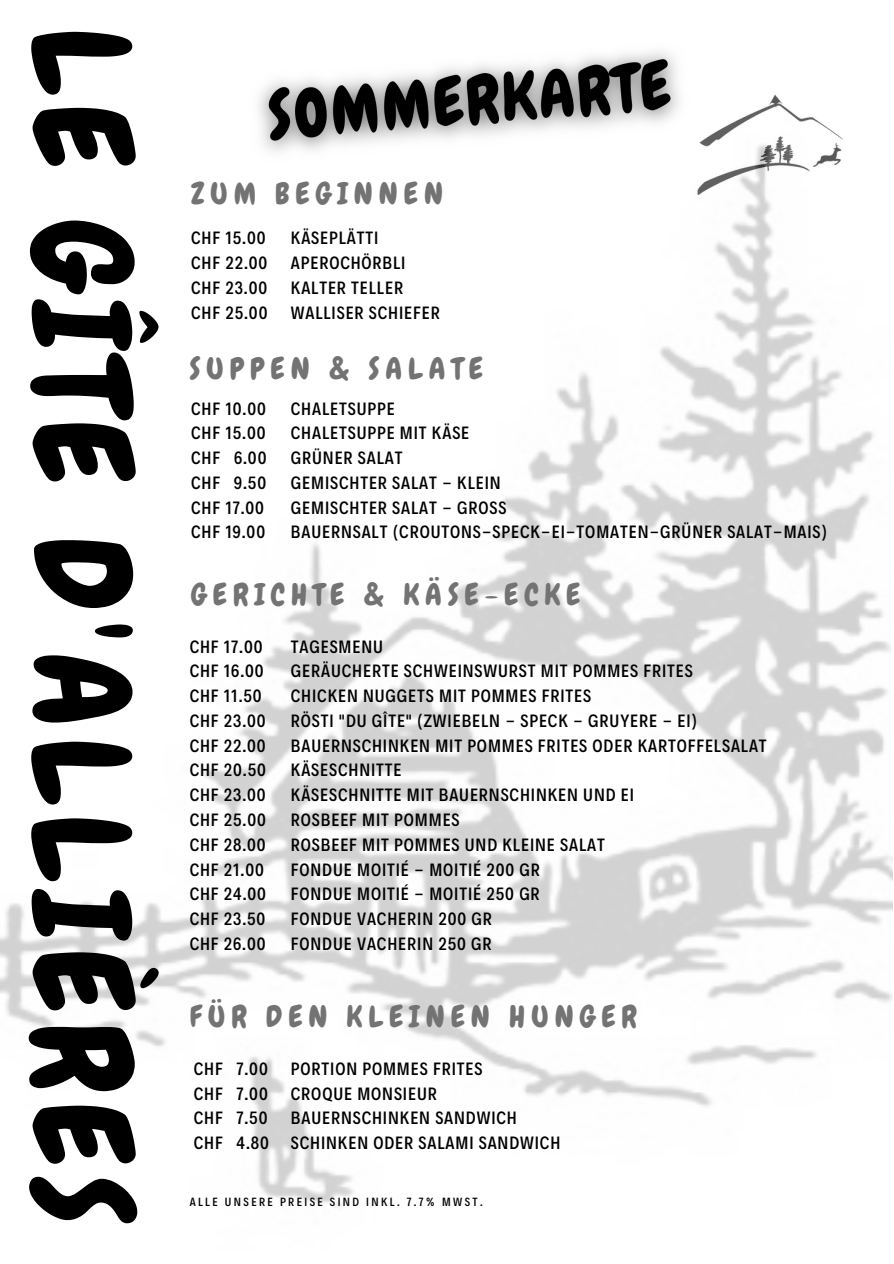
<style>
.page{position:relative;width:894px;height:1264px;background:#fff}
.page>*{position:absolute;margin:0;border:0;box-sizing:border-box;transform-origin:0 0}
.t1{font:135.15px "Chewy";letter-spacing:.08em;color:#000}
.t2{font:30px "Chewy";letter-spacing:.2em;color:#737373}
.t3{font:500 18px/24.8px "Decalotype";letter-spacing:.05em;color:#000}
.t4{font:500 12px "Decalotype";letter-spacing:.2em;color:#000}
</style>
<div class="page">
<img style="left:0;top:94px;width:892px;height:1114px">
<img style="left:235px;top:51px;width:471px;height:142px">
<h1 class="t1" style="left:167px;top:28px;width:1197px;rotate:90deg">LE GÎTE D'ALLIÈRES</h1>
<h2 class="t2" style="left:191px;top:175px;width:253px">ZUM BEGINNEN</h2>
<p class="t3" style="left:191px;top:225px;width:78px;text-align:justify">CHF 15.00<br>CHF 22.00<br>CHF 23.00<br>CHF 25.00</p>
<p class="t3" style="left:291px;top:225px;width:150px">KÄSEPLÄTTI<br>APEROCHÖRBLI<br>KALTER TELLER<br>WALLISER SCHIEFER</p>
<h2 class="t2" style="left:190px;top:350px;width:295px">SUPPEN &amp; SALATE</h2>
<p class="t3" style="left:191px;top:395px;width:77px">CHF 10.00<br>CHF 15.00<br>CHF 6.00<br>CHF 9.50<br>CHF 17.00<br>CHF 19.00</p>
<p class="t3" style="left:291px;top:395px;width:537px">CHALETSUPPE<br>CHALETSUPPE MIT KÄSE<br>GRÜNER SALAT<br>GEMISCHTER SALAT - KLEIN<br>GEMISCHTER SALAT - GROSS<br>BAUERNSALT (CROUTONS-SPECK-EI-TOMATEN-GRÜNER SALAT-MAIS)</p>
<h2 class="t2" style="left:191px;top:575px;width:390px">GERICHTE &amp; KÄSE-ECKE</h2>
<p class="t3" style="left:190px;top:633px;width:78px">CHF 17.00<br>CHF 16.00<br>CHF 11.50<br>CHF 23.00<br>CHF 22.00<br>CHF 20.50<br>CHF 23.00<br>CHF 25.00<br>CHF 28.00<br>CHF 21.00<br>CHF 24.00<br>CHF 23.50<br>CHF 26.00</p>
<p class="t3" style="left:291px;top:633px;width:477px">TAGESMENU<br>GERÄUCHERTE SCHWEINSWURST MIT POMMES FRITES<br>CHICKEN NUGGETS MIT POMMES FRITES<br>RÖSTI "DU GÎTE" (ZWIEBELN - SPECK - GRUYERE - EI)<br>BAUERNSCHINKEN MIT POMMES FRITES ODER KARTOFFELSALAT<br>KÄSESCHNITTE<br>KÄSESCHNITTE MIT BAUERNSCHINKEN UND EI<br>ROSBEEF MIT POMMES<br>ROSBEEF MIT POMMES UND KLEINE SALAT<br>FONDUE MOITIÉ - MOITIÉ 200 GR<br>FONDUE MOITIÉ - MOITIÉ 250 GR<br>FONDUE VACHERIN 200 GR<br>FONDUE VACHERIN 250 GR</p>
<h2 class="t2" style="left:190px;top:998px;width:448px">FÜR DEN KLEINEN HUNGER</h2>
<p class="t3" style="left:194px;top:1055px;width:77px;text-align:justify">CHF 7.00<br>CHF 7.00<br>CHF 7.50<br>CHF 4.80</p>
<p class="t3" style="left:291px;top:1055px;width:271px">PORTION POMMES FRITES<br>CROQUE MONSIEUR<br>BAUERNSCHINKEN SANDWICH<br>SCHINKEN ODER SALAMI SANDWICH</p>
<p class="t4" style="left:190px;top:1193px;width:294px">ALLE UNSERE PREISE SIND INKL. 7.7% MWST.</p>
</div>
